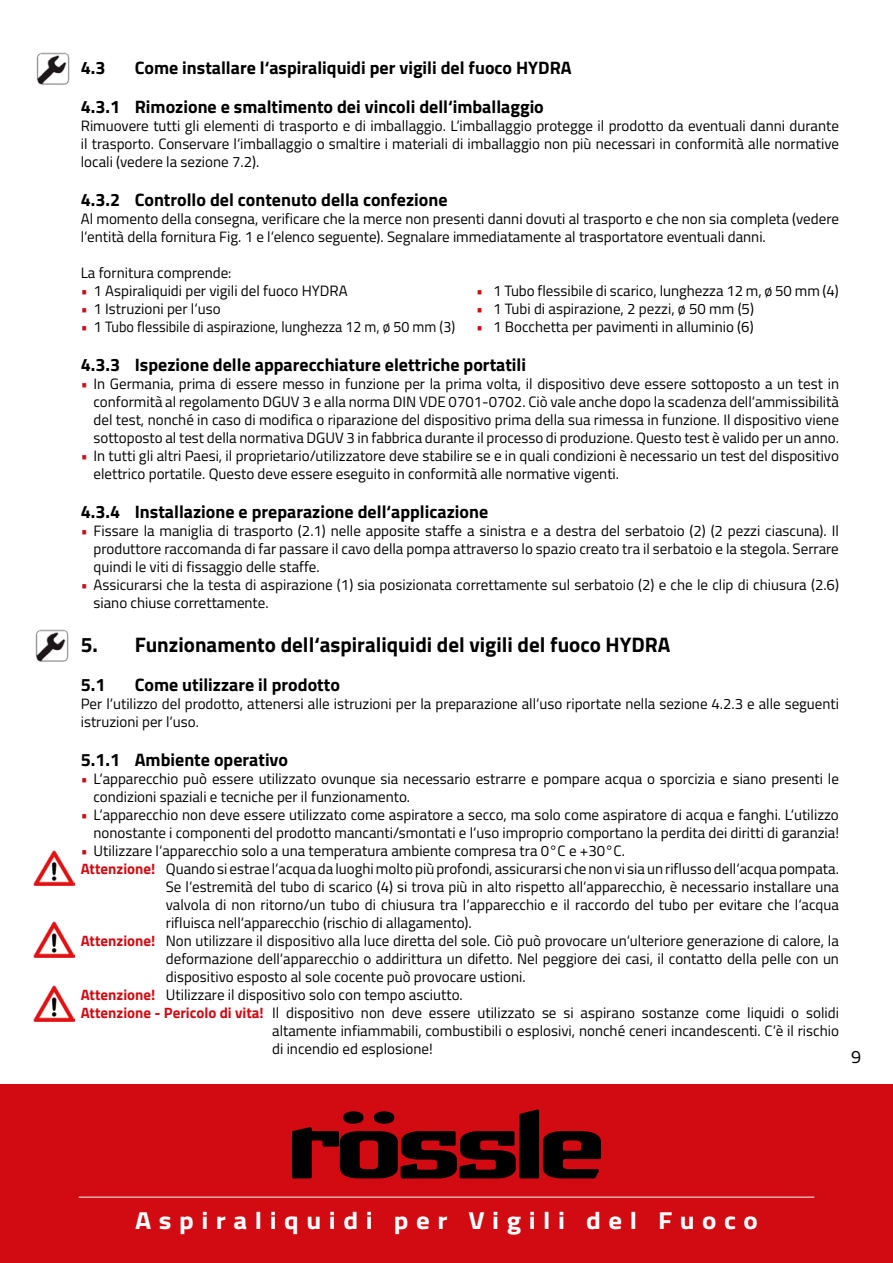
<style>
.page{position:relative;width:893px;height:1263px;background:#fff}
.page>*{position:absolute;margin:0;border:0;box-sizing:border-box;transform-origin:0 0}
.t1{font:700 24.6px "Titillium Web";letter-spacing:.28em;color:#fff;scale:1.1 1}
.t2{font:700 21px "Titillium Web";color:#000}
.t3{font:700 18px/39px "Titillium Web";color:#000}
.t4{font:18px "Titillium Web";color:#000}
.t5{font:15px/18px "Titillium Web";color:#000}
.s1{color:#d20a11}
.s2{font-weight:700;color:#d20a11}
</style>
<div class="page">
<img style="left:34px;top:850px;width:40px;height:36px">
<img style="left:34px;top:922px;width:40px;height:35px">
<img style="left:34px;top:986px;width:40px;height:36px">
<img style="left:36px;top:52px;width:34px;height:33px">
<img style="left:35px;top:629px;width:34px;height:33px">
<div style="left:0;top:1084px;width:893px;height:179px;background:#d20a11"></div>
<svg style="left:292px;top:1109px;width:309px;height:69px"></svg>
<hr style="left:79px;top:1197px;width:735px;height:1px;background:#fff">
<p class="t3" style="left:81px;top:48px;width:492px;text-indent:54px">Come installare l‘aspiraliquidi per vigili del fuoco HYDRA<br>4.3.1 Rimozione e smaltimento dei vincoli dell‘imballaggio</p>
<p class="t5" style="left:81px;top:116px;width:760px;text-align:justify">Rimuovere tutti gli elementi di trasporto e di imballaggio. L‘imballaggio protegge il prodotto da eventuali danni durante il trasporto. Conservare l‘imballaggio o smaltire i materiali di imballaggio non più necessari in conformità alle normative locali (vedere la sezione 7.2).</p>
<p class="t3" style="left:81px;top:180px;width:368px">4.3.2 Controllo del contenuto della confezione</p>
<p class="t5" style="left:81px;top:209px;width:760px">Al momento della consegna, verificare che la merce non presenti danni dovuti al trasporto e che non sia completa (vedere l‘entità della fornitura Fig. 1 e l‘elenco seguente). Segnalare immediatamente al trasportatore eventuali danni.</p>
<p class="t5" style="left:81px;top:263px;width:152px">La fornitura comprende:</p>
<p class="t5" style="left:81px;top:281px;width:268px"><span class="s1">•</span> 1 Aspiraliquidi per vigili del fuoco HYDRA</p>
<p class="t5" style="left:476px;top:281px;width:364px"><span class="s1">•</span> 1 Tubo flessibile di scarico, lunghezza 12 m, ø 50 mm (4)</p>
<p class="t5" style="left:81px;top:299px;width:141px"><span class="s1">•</span> 1 Istruzioni per l‘uso</p>
<p class="t5" style="left:476px;top:299px;width:279px"><span class="s1">•</span> 1 Tubi di aspirazione, 2 pezzi, ø 50 mm (5)</p>
<p class="t5" style="left:81px;top:317px;width:376px"><span class="s1">•</span> 1 Tubo flessibile di aspirazione, lunghezza 12 m, ø 50 mm (3)</p>
<p class="t5" style="left:476px;top:317px;width:279px"><span class="s1">•</span> 1 Bocchetta per pavimenti in alluminio (6)</p>
<p class="t3" style="left:81px;top:345px;width:447px">4.3.3 Ispezione delle apparecchiature elettriche portatili</p>
<p class="t5" style="left:94px;top:374px;width:747px;text-align:justify;text-indent:-13px"><span class="s1">•</span> In Germania, prima di essere messo in funzione per la prima volta, il dispositivo deve essere sottoposto a un test in conformità al regolamento DGUV 3 e alla norma DIN VDE 0701-0702. Ciò vale anche dopo la scadenza dell‘ammissibilità del test, nonché in caso di modifica o riparazione del dispositivo prima della sua rimessa in funzione. Il dispositivo viene sottoposto al test della normativa DGUV 3 in fabbrica durante il processo di produzione. Questo test è valido per un anno.</p>
<p class="t5" style="left:94px;top:446px;width:747px;text-indent:-13px"><span class="s1">•</span> In tutti gli altri Paesi, il proprietario/utilizzatore deve stabilire se e in quali condizioni è necessario un test del dispositivo elettrico portatile. Questo deve essere eseguito in conformità alle normative vigenti.</p>
<p class="t3" style="left:81px;top:492px;width:409px">4.3.4 Installazione e preparazione dell‘applicazione</p>
<p class="t5" style="left:94px;top:521px;width:747px;text-align:justify;text-indent:-13px"><span class="s1">•</span> Fissare la maniglia di trasporto (2.1) nelle apposite staffe a sinistra e a destra del serbatoio (2) (2 pezzi ciascuna). Il produttore raccomanda di far passare il cavo della pompa attraverso lo spazio creato tra il serbatoio e la stegola. Serrare quindi le viti di fissaggio delle staffe.</p>
<p class="t5" style="left:94px;top:575px;width:747px;text-indent:-13px"><span class="s1">•</span> Assicurarsi che la testa di aspirazione (1) sia posizionata correttamente sul serbatoio (2) e che le clip di chiusura (2.6) siano chiuse correttamente.</p>
<h2 class="t2" style="left:81px;top:628px;width:591px">5. Funzionamento dell‘aspiraliquidi del vigili del fuoco HYDRA</h2>
<p class="t3" style="left:81px;top:664px;width:26px">5.1</p>
<p class="t3" style="left:135px;top:664px;width:207px">Come utilizzare il prodotto</p>
<p class="t5" style="left:81px;top:694px;width:760px">Per l‘utilizzo del prodotto, attenersi alle istruzioni per la preparazione all‘uso riportate nella sezione 4.2.3 e alle seguenti istruzioni per l‘uso.</p>
<p class="t3" style="left:81px;top:739px;width:209px">5.1.1 Ambiente operativo</p>
<p class="t5" style="left:94px;top:769px;width:747px;text-indent:-13px"><span class="s1">•</span> L‘apparecchio può essere utilizzato ovunque sia necessario estrarre e pompare acqua o sporcizia e siano presenti le condizioni spaziali e tecniche per il funzionamento.</p>
<p class="t5" style="left:81px;top:805px;width:760px;text-align:right"><span class="s1">•</span> L‘apparecchio non deve essere utilizzato come aspiratore a secco, ma solo come aspiratore di acqua e fanghi. L‘utilizzo nonostante i componenti del prodotto mancanti/smontati e l‘uso improprio comportano la perdita dei diritti di garanzia!</p>
<p class="t5" style="left:81px;top:841px;width:544px"><span class="s1">•</span> Utilizzare l‘apparecchio solo a una temperatura ambiente compresa tra 0°C e +30°C.</p>
<p class="t5" style="left:81px;top:859px;width:758px"><span class="s2">Attenzione!</span> Quando si estrae l‘acqua da luoghi molto più profondi, assicurarsi che non vi sia un riflusso dell‘acqua pompata.</p>
<p class="t5" style="left:166px;top:877px;width:675px">Se l‘estremità del tubo di scarico (4) si trova più in alto rispetto all‘apparecchio, è necessario installare una</p>
<p class="t5" style="left:166px;top:895px;width:675px">valvola di non ritorno/un tubo di chiusura tra l‘apparecchio e il raccordo del tubo per evitare che l‘acqua</p>
<p class="t5" style="left:166px;top:913px;width:305px">rifluisca nell‘apparecchio (rischio di allagamento).</p>
<p class="t5" style="left:81px;top:931px;width:760px"><span class="s2">Attenzione!</span> Non utilizzare il dispositivo alla luce diretta del sole. Ciò può provocare un‘ulteriore generazione di calore, la</p>
<p class="t5" style="left:166px;top:949px;width:675px">deformazione dell‘apparecchio o addirittura un difetto. Nel peggiore dei casi, il contatto della pelle con un</p>
<p class="t5" style="left:166px;top:967px;width:359px">dispositivo esposto al sole cocente può provocare ustioni.</p>
<p class="t5" style="left:81px;top:985px;width:382px"><span class="s2">Attenzione!</span> Utilizzare il dispositivo solo con tempo asciutto.</p>
<p class="t5" style="left:81px;top:1003px;width:760px"><span class="s2">Attenzione - Pericolo di vita!</span> Il dispositivo non deve essere utilizzato se si aspirano sostanze come liquidi o solidi</p>
<p class="t5" style="left:272px;top:1021px;width:568px">altamente infiammabili, combustibili o esplosivi, nonché ceneri incandescenti. C‘è il rischio</p>
<p class="t5" style="left:272px;top:1039px;width:162px">di incendio ed esplosione!</p>
<p class="t3" style="left:81px;top:48px;width:26px">4.3</p>
<p class="t4" style="left:851px;top:1044px;width:12px">9</p>
<h1 class="t1" style="left:135px;top:1201px;width:568px">Aspiraliquidi per Vigili del Fuoco</h1>
</div>
